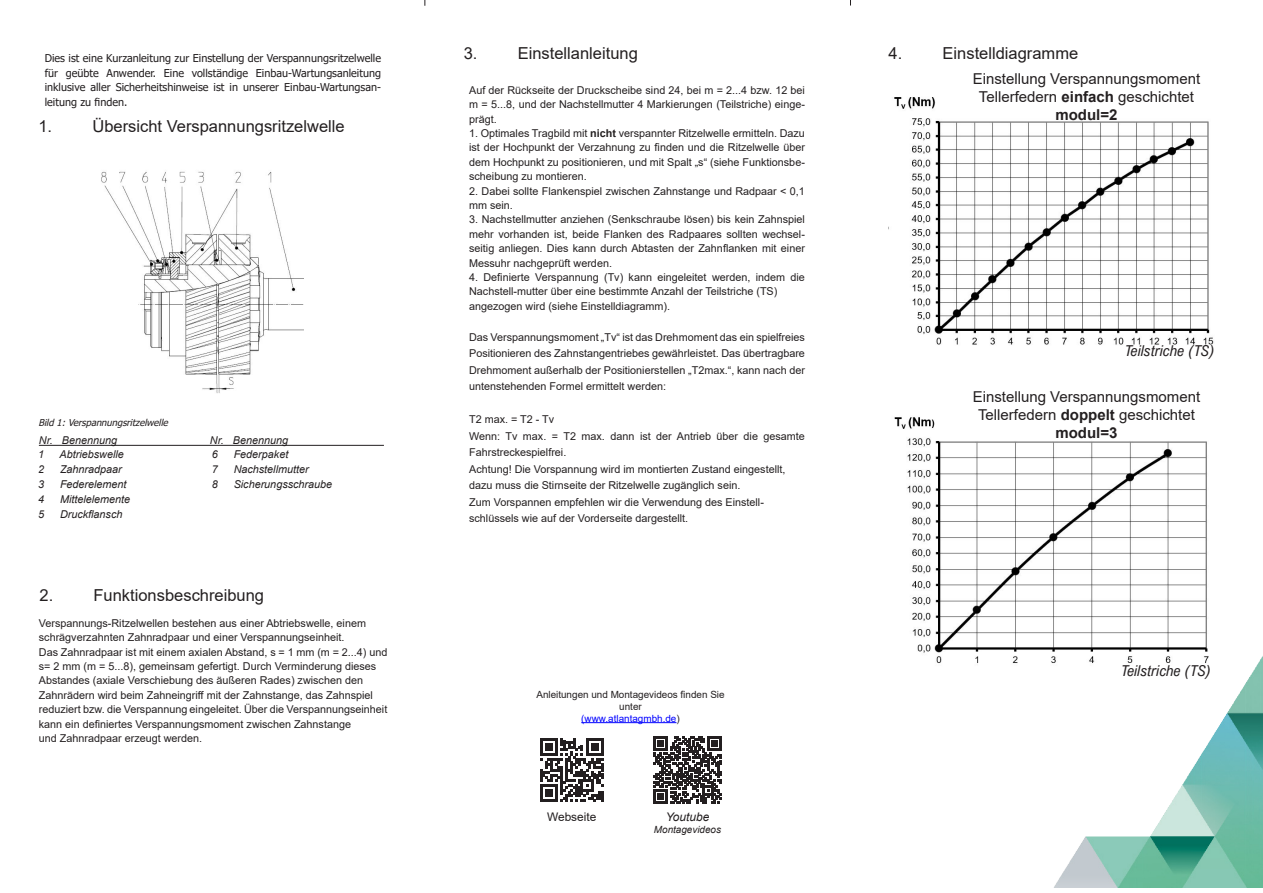
<style>
.page{position:relative;width:1263px;height:893px;background:#fff}
.page>*{position:absolute;margin:0;border:0;box-sizing:border-box;transform-origin:0 0}
.Headline1{font:16.5px "Arial";color:#231f20}
.t1{font:15px "Arial";color:#231f20}
.t2{font:italic 15px "Arial Nova Cond";color:#231f20}
.t3{font:700 15px "Arial";color:#231f20}
.t4{font:11.85px "Arial";color:#231f20}
.t5{font:italic 11.85px "Arial";color:#231f20}
.fliesstext{font:10.8px/14.4px "Arial";color:#231f20}
.fliesstext-2{font:10.8px/14.4px "Tahoma";color:#231f20;text-align:justify}
.t6{font:italic 10.8px "Arial";color:#231f20}
.t7{font:9.9px/11.9px "Arial";color:#231f20;text-align:center}
.t8{font:italic 9.9px "Arial";color:#231f20}
.t9{font:italic 9.45px "Tahoma";color:#231f20}
.s1{font-weight:700}
.s2{color:#00f}
</style>
<div class="page">
<img style="left:894px;top:97px;width:320px;height:248px">
<img style="left:894px;top:417px;width:314px;height:235px">
<hr style="left:39px;top:445px;width:345px;height:1px;background:#231f20">
<hr style="left:581px;top:722px;width:95px;height:1px;background:#00f">
<svg style="left:540px;top:738px;width:64px;height:64px"></svg>
<svg style="left:654px;top:736px;width:67px;height:68px"></svg>
<img style="left:101px;top:171px;width:202px;height:222px">
<img style="left:923px;top:652px;width:340px;height:236px">
<p class="fliesstext-2" style="left:45px;top:52px;width:338px">Dies ist eine Kurzanleitung zur Einstellung der Verspannungsritzelwelle für geübte Anwender. Eine vollständige Einbau-Wartungsanleitung inklusive aller Sicherheitshinweise ist in unserer Einbau-Wartungsan&shy;leitung zu finden.</p>
<p class="Headline1" style="left:38px;top:115px;width:15px">1.</p>
<p class="Headline1" style="left:92px;top:115px;width:254px">Übersicht Verspannungsritzelwelle</p>
<p class="t9" style="left:38px;top:416px;width:134px">Bild1:Verspannungsritzelwelle</p>
<p class="t6" style="left:39px;top:433px;width:80px">Nr. Benennung</p>
<p class="t6" style="left:210px;top:433px;width:80px">Nr. Benennung</p>
<p class="t6" style="left:234px;top:447px;width:56px">Federpaket</p>
<p class="t6" style="left:234px;top:462px;width:77px">Nachstellmutter</p>
<p class="t6" style="left:234px;top:477px;width:100px">Sicherungsschraube</p>
<p class="t6" style="left:38px;top:447px;width:8px">1</p>
<p class="t6" style="left:38px;top:462px;width:8px">2</p>
<p class="t6" style="left:38px;top:477px;width:8px">3</p>
<p class="t6" style="left:38px;top:492px;width:8px">4</p>
<p class="t6" style="left:38px;top:507px;width:8px">5</p>
<p class="t6" style="left:212px;top:447px;width:8px">6</p>
<p class="t6" style="left:212px;top:462px;width:8px">7</p>
<p class="t6" style="left:212px;top:477px;width:8px">8</p>
<p class="t6" style="left:60px;top:447px;width:66px">Abtriebswelle</p>
<p class="t6" style="left:60px;top:462px;width:63px">Zahnradpaar</p>
<p class="t6" style="left:60px;top:477px;width:68px">Federelement</p>
<p class="t6" style="left:60px;top:492px;width:72px">Mittelelemente</p>
<p class="t6" style="left:60px;top:507px;width:64px">Druckflansch</p>
<p class="Headline1" style="left:40px;top:584px;width:15px">2.</p>
<p class="Headline1" style="left:94px;top:584px;width:172px">Funktionsbeschreibung</p>
<p class="fliesstext" style="left:39px;top:616px;width:329px">Verspannungs-Ritzelwellen bestehen aus einer Abtriebswelle, einem</p>
<p class="fliesstext" style="left:39px;top:630px;width:307px">schrägverzahnten Zahnradpaar und einer Verspannungseinheit.</p>
<p class="fliesstext" style="left:39px;top:645px;width:350px">Das Zahnradpaar ist mit einem axialen Abstand, s = 1 mm (m = 2...4) und s= 2 mm (m = 5...8), gemeinsam gefertigt. Durch Verminderung dieses</p>
<p class="fliesstext" style="left:39px;top:673px;width:326px">Abstandes (axiale Verschiebung des äußeren Rades) zwischen den</p>
<p class="fliesstext" style="left:39px;top:688px;width:336px">Zahnrädern wird beim Zahneingriff mit der Zahnstange, das Zahnspiel</p>
<p class="fliesstext" style="left:39px;top:702px;width:350px">reduziert bzw. die Verspannung eingeleitet. Über die Verspannungseinheit</p>
<p class="fliesstext" style="left:39px;top:717px;width:314px">kann ein definiertes Verspannungsmoment zwischen Zahnstange</p>
<p class="fliesstext" style="left:39px;top:731px;width:165px">und Zahnradpaar erzeugt werden.</p>
<p class="Headline1" style="left:464px;top:42px;width:15px">3.</p>
<p class="Headline1" style="left:518px;top:42px;width:122px">Einstellanleitung</p>
<p class="fliesstext" style="left:469px;top:83px;width:337px;text-align:justify">Auf der Rückseite der Druckscheibe sind 24, bei m = 2...4 bzw. 12 bei m = 5...8, und der Nachstellmutter 4 Markierungen (Teilstriche) einge&shy;prägt.</p>
<p class="fliesstext" style="left:469px;top:126px;width:337px;text-align:justify">1. Optimales Tragbild mit <span class="s1">nicht</span> verspannter Ritzelwelle ermitteln. Dazu ist der Hochpunkt der Verzahnung zu finden und die Ritzelwelle über dem Hochpunkt zu positionieren, und mit Spalt „s“ (siehe Funktionsbe&shy;scheibung zu montieren.</p>
<p class="fliesstext" style="left:469px;top:184px;width:337px">2. Dabei sollte Flankenspiel zwischen Zahnstange und Radpaar &lt; 0,1 mm sein.</p>
<p class="fliesstext" style="left:469px;top:212px;width:337px;text-align:justify">3. Nachstellmutter anziehen (Senkschraube lösen) bis kein Zahnspiel mehr vorhanden ist, beide Flanken des Radpaares sollten wechsel&shy;seitig anliegen. Dies kann durch Abtasten der Zahnflanken mit einer Messuhr nachgeprüft werden.</p>
<p class="fliesstext" style="left:469px;top:270px;width:337px">4. Definierte Verspannung (Tv) kann eingeleitet werden, indem die<br>Nachstell-mutter über eine bestimmte Anzahl der Teilstriche (TS)</p>
<p class="fliesstext" style="left:469px;top:299px;width:203px">angezogen wird (siehe Einstelldiagramm).</p>
<p class="fliesstext" style="left:469px;top:329px;width:337px;line-height:16.5px">Das Verspannungsmoment „Tv“ ist das Drehmoment das ein spielfreies<br>Positionieren des Zahnstangentriebes gewährleistet. Das übertragbare</p>
<p class="fliesstext" style="left:469px;top:363px;width:337px">Drehmoment außerhalb der Positionierstellen „T2max.“, kann nach der</p>
<p class="fliesstext" style="left:469px;top:379px;width:198px">untenstehenden Formel ermittelt werden:</p>
<p class="fliesstext" style="left:469px;top:412px;width:87px">T2 max. = T2 - Tv</p>
<p class="fliesstext" style="left:469px;top:428px;width:337px;line-height:16.5px">Wenn: Tv max. = T2 max. dann ist der Antrieb über die gesamte<br>Fahrstreckespielfrei.</p>
<p class="fliesstext" style="left:469px;top:461px;width:318px;line-height:16.5px">Achtung! Die Vorspannung wird im montierten Zustand eingestellt, dazu muss die Stirnseite der Ritzelwelle zugänglich sein.<br>Zum Vorspannen empfehlen wir die Verwendung des Einstell&shy;schlüssels wie auf der Vorderseite dargestellt.</p>
<p class="t7" style="left:536px;top:688px;width:190px">Anleitungen und Montagevideos finden Sie unter<br><span class="s2">(www.atlantagmbh.de</span>)</p>
<p class="t4" style="left:547px;top:808px;width:51px">Webseite</p>
<p class="t5" style="left:666px;top:809px;width:45px">Youtube</p>
<p class="t8" style="left:654px;top:823px;width:69px">Montagevideos</p>
<p class="Headline1" style="left:888px;top:42px;width:15px">4.</p>
<p class="Headline1" style="left:942px;top:42px;width:137px">Einstelldiagramme</p>
<p class="t1" style="left:973px;top:68px;width:229px">Einstellung Verspannungsmoment</p>
<p class="t1" style="left:979px;top:86px;width:217px">Tellerfedern <span class="s1">einfach</span> geschichtet</p>
<p class="t3" style="left:1055px;top:104px;width:64px">modul=2</p>
<p class="t2" style="left:1125px;top:341px;width:91px">Teilstriche (TS)</p>
<p class="t1" style="left:973px;top:386px;width:229px">Einstellung Verspannungsmoment</p>
<p class="t1" style="left:978px;top:404px;width:218px">Tellerfedern <span class="s1">doppelt</span> geschichtet</p>
<p class="t3" style="left:1055px;top:422px;width:64px">modul=3</p>
<p class="t2" style="left:1121px;top:662px;width:91px">Teilstriche (TS)</p>
</div>
